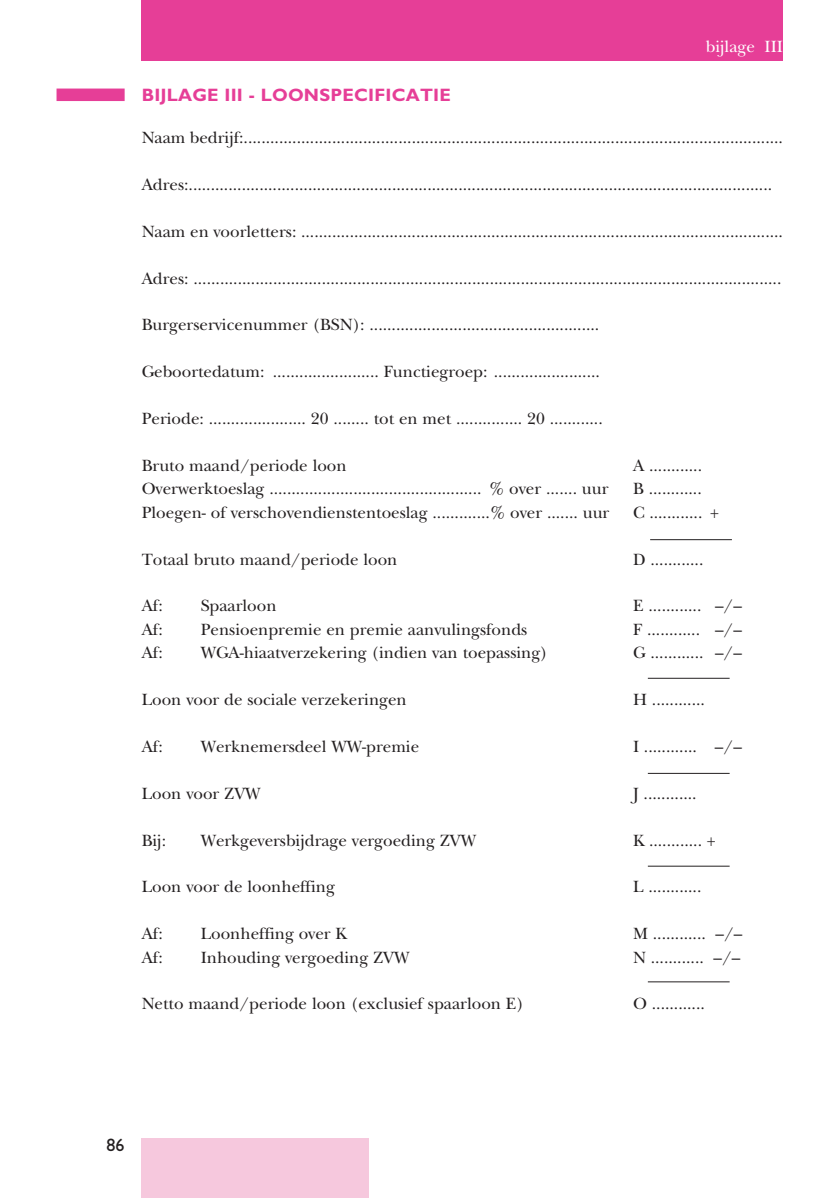
<style>
.page{position:relative;width:840px;height:1198px;background:#fff}
.page>*{position:absolute;margin:0;border:0;box-sizing:border-box;transform-origin:0 0}
.t1{font:700 18px "Gill Sans";letter-spacing:.01em;color:#e63e97}
.t2{font:18px "Gill Sans";color:#231f20}
.t3{font:17px "New Baskerville";color:#231f20}
.t4{font:17px "New Baskerville";color:#fff}
</style>
<div class="page">
<div style="left:142px;top:0;width:640px;height:61px;background:#e63e97"></div>
<div style="left:142px;top:1138px;width:226px;height:59px;background:#f6c8dd"></div>
<div style="left:56px;top:88px;width:69px;height:13px;background:#e63e97"></div>
<hr style="left:649px;top:539px;width:82px;height:1px;background:#231f20">
<hr style="left:647px;top:772px;width:82px;height:1px;background:#231f20">
<hr style="left:647px;top:677px;width:82px;height:1px;background:#231f20">
<hr style="left:647px;top:865px;width:82px;height:1px;background:#231f20">
<hr style="left:647px;top:981px;width:82px;height:1px;background:#231f20">
<p class="t4" style="left:720px;top:40px;width:64px">bijlage 2</p>
<p class="t4" style="left:705px;top:40px;width:79px">bijlage III</p>
<p class="t1" style="left:142px;top:88px;width:310px">BIJLAGE III - LOONSPECIFICATIE</p>
<p class="t3" style="left:142px;top:131px;width:642px">Naam bedrijf:..........................................................................................................................</p>
<p class="t3" style="left:142px;top:178px;width:631px">Adres:....................................................................................................................................</p>
<p class="t3" style="left:142px;top:224px;width:642px">Naam en voorletters: .............................................................................................................</p>
<p class="t3" style="left:142px;top:271px;width:641px">Adres: .....................................................................................................................................</p>
<p class="t3" style="left:142px;top:318px;width:459px">Burgerservicenummer (BSN): ....................................................</p>
<p class="t3" style="left:142px;top:365px;width:459px">Geboortedatum: ........................ Functiegroep: ........................</p>
<p class="t3" style="left:142px;top:412px;width:462px">Periode: ...................... 20 ........ tot en met ............... 20 ............</p>
<p class="t3" style="left:142px;top:458px;width:206px">Bruto maand/periode loon</p>
<p class="t3" style="left:632px;top:458px;width:70px">A ............</p>
<p class="t3" style="left:142px;top:482px;width:468px">Overwerktoeslag ................................................ % over ....... uur</p>
<p class="t3" style="left:632px;top:482px;width:70px">B ............</p>
<p class="t3" style="left:142px;top:505px;width:469px">Ploegen- of verschovendienstentoeslag .............% over ....... uur</p>
<p class="t3" style="left:632px;top:505px;width:87px">C ............ +</p>
<p class="t3" style="left:142px;top:552px;width:257px">Totaal bruto maand/periode loon</p>
<p class="t3" style="left:632px;top:552px;width:72px">D ............</p>
<p class="t3" style="left:142px;top:599px;width:23px">Af:</p>
<p class="t3" style="left:200px;top:599px;width:77px">Spaarloon</p>
<p class="t3" style="left:632px;top:599px;width:110px">E ............ –/–</p>
<p class="t3" style="left:142px;top:622px;width:23px">Af:</p>
<p class="t3" style="left:200px;top:622px;width:328px">Pensioenpremie en premie aanvulingsfonds</p>
<p class="t3" style="left:632px;top:622px;width:110px">F ............ –/–</p>
<p class="t3" style="left:142px;top:646px;width:23px">Af:</p>
<p class="t3" style="left:200px;top:646px;width:348px">WGA-hiaatverzekering (indien van toepassing)</p>
<p class="t3" style="left:632px;top:646px;width:110px">G ............ –/–</p>
<p class="t3" style="left:142px;top:692px;width:266px">Loon voor de sociale verzekeringen</p>
<p class="t3" style="left:632px;top:692px;width:73px">H ............</p>
<p class="t3" style="left:142px;top:739px;width:23px">Af:</p>
<p class="t3" style="left:200px;top:739px;width:220px">Werknemersdeel WW-premie</p>
<p class="t3" style="left:632px;top:739px;width:110px">I ............ –/–</p>
<p class="t3" style="left:142px;top:786px;width:120px">Loon voor ZVW</p>
<p class="t3" style="left:632px;top:786px;width:65px">J ............</p>
<p class="t3" style="left:142px;top:833px;width:26px">Bij:</p>
<p class="t3" style="left:200px;top:833px;width:277px">Werkgeversbijdrage vergoeding ZVW</p>
<p class="t3" style="left:632px;top:833px;width:84px">K ............ +</p>
<p class="t3" style="left:142px;top:880px;width:195px">Loon voor de loonheffing</p>
<p class="t3" style="left:632px;top:880px;width:70px">L ............</p>
<p class="t3" style="left:142px;top:926px;width:23px">Af:</p>
<p class="t3" style="left:200px;top:926px;width:148px">Loonheffing over K</p>
<p class="t3" style="left:632px;top:926px;width:111px">M ............ –/–</p>
<p class="t3" style="left:142px;top:950px;width:23px">Af:</p>
<p class="t3" style="left:200px;top:950px;width:210px">Inhouding vergoeding ZVW</p>
<p class="t3" style="left:632px;top:950px;width:109px">N ............ –/–</p>
<p class="t3" style="left:142px;top:997px;width:383px">Netto maand/periode loon (exclusief spaarloon E)</p>
<p class="t3" style="left:633px;top:997px;width:73px">O ............</p>
<p class="t2" style="left:107px;top:1137px;width:19px">86</p>
</div>
